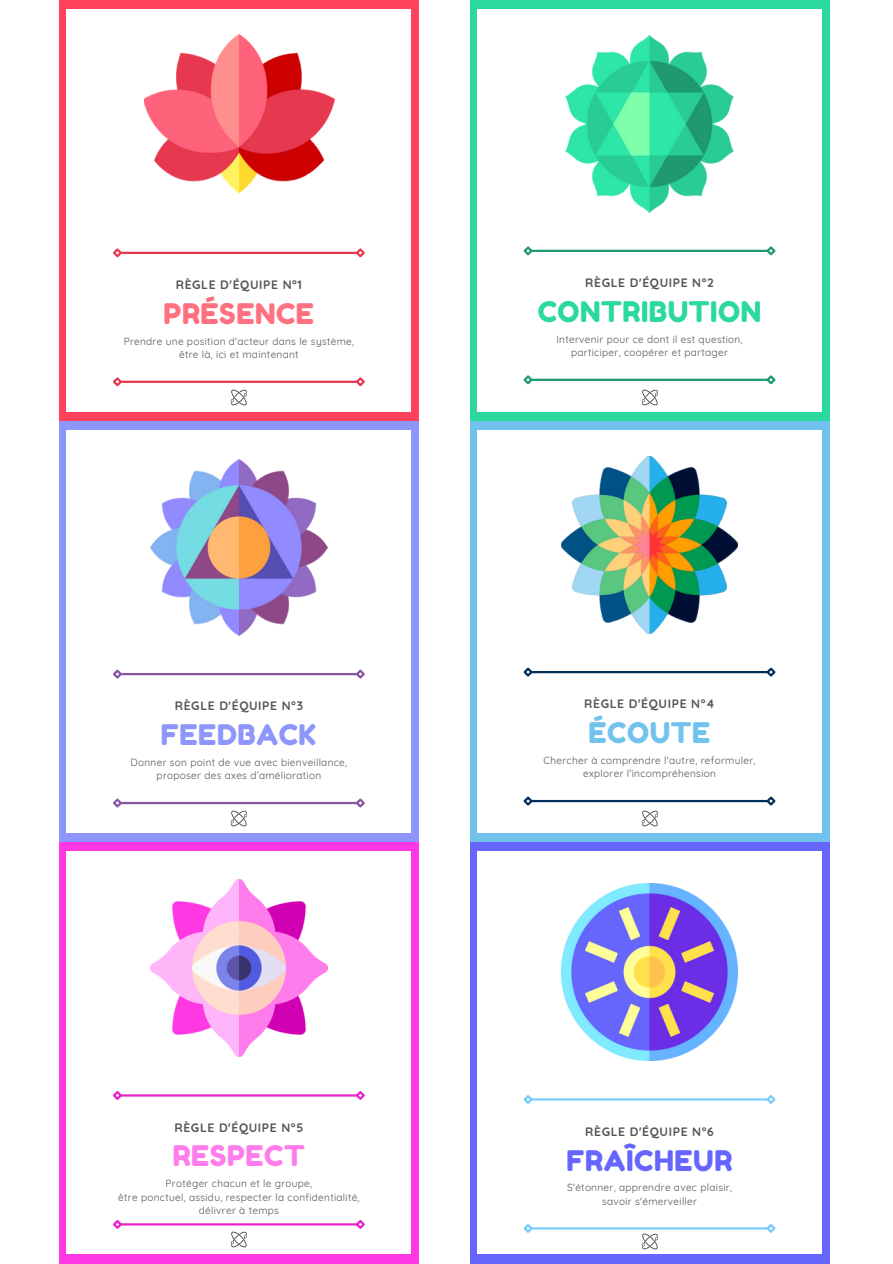
<style>
.page{position:relative;width:893px;height:1264px;background:#fff}
.page>*{position:absolute;margin:0;border:0;box-sizing:border-box;transform-origin:0 0}
.t1{font:28.35px "Fredoka One";letter-spacing:.02em;color:#2bd89e}
.t2{font:28.35px "Fredoka One";letter-spacing:.02em;color:#66f}
.t3{font:28.35px "Fredoka One";letter-spacing:.02em;color:#ff7080}
.t4{font:28.35px "Fredoka One";letter-spacing:.02em;color:#8f96fb}
.t5{font:28.35px "Fredoka One";letter-spacing:.02em;color:#ff7cec}
.t6{font:28.35px "Fredoka One";letter-spacing:.02em;color:#71c3ee}
.t7{font:700 12.15px "Quicksand";letter-spacing:.05em;color:#545454}
.t8{font:10.05px/13.5px "Quicksand";letter-spacing:.03em;color:#545454;text-align:center}
</style>
<div class="page">
<div style="left:469px;top:0;width:360px;height:421px;background:#2bd89e"></div>
<div style="left:59px;top:0;width:360px;height:421px;background:#ff415b"></div>
<div style="left:66px;top:9px;width:345px;height:403px;background:#fff"></div>
<div style="left:477px;top:9px;width:344px;height:403px;background:#fff"></div>
<div style="left:59px;top:421px;width:360px;height:421px;background:#8f96fb"></div>
<div style="left:469px;top:421px;width:360px;height:421px;background:#71c3ee"></div>
<div style="left:66px;top:430px;width:345px;height:403px;background:#fff"></div>
<div style="left:477px;top:430px;width:344px;height:403px;background:#fff"></div>
<div style="left:59px;top:842px;width:360px;height:420px;background:#ff38e3"></div>
<div style="left:469px;top:842px;width:360px;height:420px;background:#66f"></div>
<div style="left:66px;top:851px;width:345px;height:402px;background:#fff"></div>
<div style="left:477px;top:851px;width:344px;height:402px;background:#fff"></div>
<img style="left:144px;top:33px;width:190px;height:161px">
<hr style="left:121px;top:252px;width:236px;height:2px;background:#e63950">
<svg style="left:113px;top:248px;width:11px;height:10px"></svg>
<svg style="left:354px;top:248px;width:11px;height:10px"></svg>
<hr style="left:121px;top:381px;width:236px;height:2px;background:#e63950">
<svg style="left:113px;top:377px;width:11px;height:10px"></svg>
<svg style="left:354px;top:377px;width:11px;height:10px"></svg>
<hr style="left:531px;top:250px;width:236px;height:2px;background:#1f9a70">
<svg style="left:523px;top:246px;width:11px;height:10px"></svg>
<svg style="left:764px;top:246px;width:12px;height:10px"></svg>
<hr style="left:531px;top:379px;width:236px;height:2px;background:#1f9a70">
<svg style="left:523px;top:375px;width:11px;height:10px"></svg>
<svg style="left:764px;top:375px;width:12px;height:10px"></svg>
<img style="left:565px;top:36px;width:169px;height:176px">
<hr style="left:121px;top:673px;width:236px;height:2px;background:#8855a2">
<svg style="left:113px;top:669px;width:11px;height:10px"></svg>
<svg style="left:354px;top:669px;width:11px;height:10px"></svg>
<hr style="left:121px;top:802px;width:236px;height:2px;background:#8855a2">
<svg style="left:113px;top:798px;width:11px;height:10px"></svg>
<svg style="left:354px;top:798px;width:11px;height:10px"></svg>
<img style="left:150px;top:459px;width:177px;height:176px">
<hr style="left:531px;top:671px;width:236px;height:2px;background:#002f5a">
<svg style="left:523px;top:667px;width:11px;height:10px"></svg>
<svg style="left:764px;top:667px;width:12px;height:10px"></svg>
<hr style="left:531px;top:800px;width:236px;height:2px;background:#002f5a">
<svg style="left:523px;top:796px;width:11px;height:10px"></svg>
<svg style="left:764px;top:796px;width:12px;height:10px"></svg>
<img style="left:561px;top:456px;width:176px;height:177px">
<hr style="left:121px;top:1094px;width:236px;height:2px;background:#e823cb">
<svg style="left:113px;top:1091px;width:11px;height:9px"></svg>
<svg style="left:354px;top:1091px;width:11px;height:9px"></svg>
<hr style="left:121px;top:1223px;width:236px;height:2px;background:#e823cb">
<svg style="left:113px;top:1220px;width:11px;height:9px"></svg>
<svg style="left:354px;top:1220px;width:11px;height:9px"></svg>
<img style="left:150px;top:879px;width:177px;height:177px">
<hr style="left:531px;top:1098px;width:236px;height:2px;background:#76cdfe">
<svg style="left:523px;top:1095px;width:11px;height:9px"></svg>
<svg style="left:764px;top:1095px;width:12px;height:9px"></svg>
<hr style="left:531px;top:1227px;width:236px;height:2px;background:#76cdfe">
<svg style="left:523px;top:1224px;width:11px;height:9px"></svg>
<svg style="left:764px;top:1224px;width:12px;height:9px"></svg>
<img style="left:561px;top:883px;width:176px;height:177px">
<img style="left:230px;top:389px;width:17px;height:17px">
<img style="left:641px;top:389px;width:17px;height:17px">
<img style="left:230px;top:810px;width:17px;height:17px">
<img style="left:641px;top:810px;width:17px;height:17px">
<img style="left:230px;top:1231px;width:17px;height:17px">
<img style="left:641px;top:1233px;width:17px;height:17px">
<p class="t7" style="left:176px;top:277px;width:128px">RÈGLE D'ÉQUIPE N°1</p>
<p class="t7" style="left:585px;top:275px;width:130px">RÈGLE D'ÉQUIPE N°2</p>
<p class="t3" style="left:164px;top:296px;width:152px">PRÉSENCE</p>
<p class="t1" style="left:537px;top:294px;width:225px">CONTRIBUTION</p>
<p class="t8" style="left:124px;top:334px;width:232px">Prendre une position d'acteur dans le système, être là, ici et maintenant</p>
<p class="t8" style="left:556px;top:332px;width:188px">Intervenir pour ce dont il est question,</p>
<p class="t8" style="left:571px;top:345px;width:158px">participer, coopérer et partager</p>
<p class="t7" style="left:175px;top:698px;width:130px">RÈGLE D'ÉQUIPE N°3</p>
<p class="t7" style="left:584px;top:696px;width:132px">RÈGLE D'ÉQUIPE N°4</p>
<p class="t4" style="left:161px;top:717px;width:157px">FEEDBACK</p>
<p class="t6" style="left:588px;top:715px;width:123px">ÉCOUTE</p>
<p class="t8" style="left:131px;top:755px;width:218px">Donner son point de vue avec bienveillance,</p>
<p class="t8" style="left:157px;top:768px;width:166px">proposer des axes d’amélioration</p>
<p class="t8" style="left:543px;top:753px;width:213px">Chercher à comprendre l'autre, reformuler,</p>
<p class="t8" style="left:583px;top:766px;width:134px">explorer l'incompréhension</p>
<p class="t7" style="left:174px;top:1119px;width:130px">RÈGLE D'ÉQUIPE N°5</p>
<p class="t7" style="left:585px;top:1123px;width:130px">RÈGLE D'ÉQUIPE N°6</p>
<p class="t5" style="left:173px;top:1138px;width:133px">RESPECT</p>
<p class="t2" style="left:566px;top:1142px;width:167px">FRAÎCHEUR</p>
<p class="t8" style="left:166px;top:1176px;width:148px">Protéger chacun et le groupe,</p>
<p class="t8" style="left:118px;top:1190px;width:243px">être ponctuel, assidu, respecter la confidentialité, délivrer à temps</p>
<p class="t8" style="left:567px;top:1180px;width:166px">S'étonner, apprendre avec plaisir,</p>
<p class="t8" style="left:602px;top:1194px;width:96px">savoir s'émerveiller</p>
</div>
